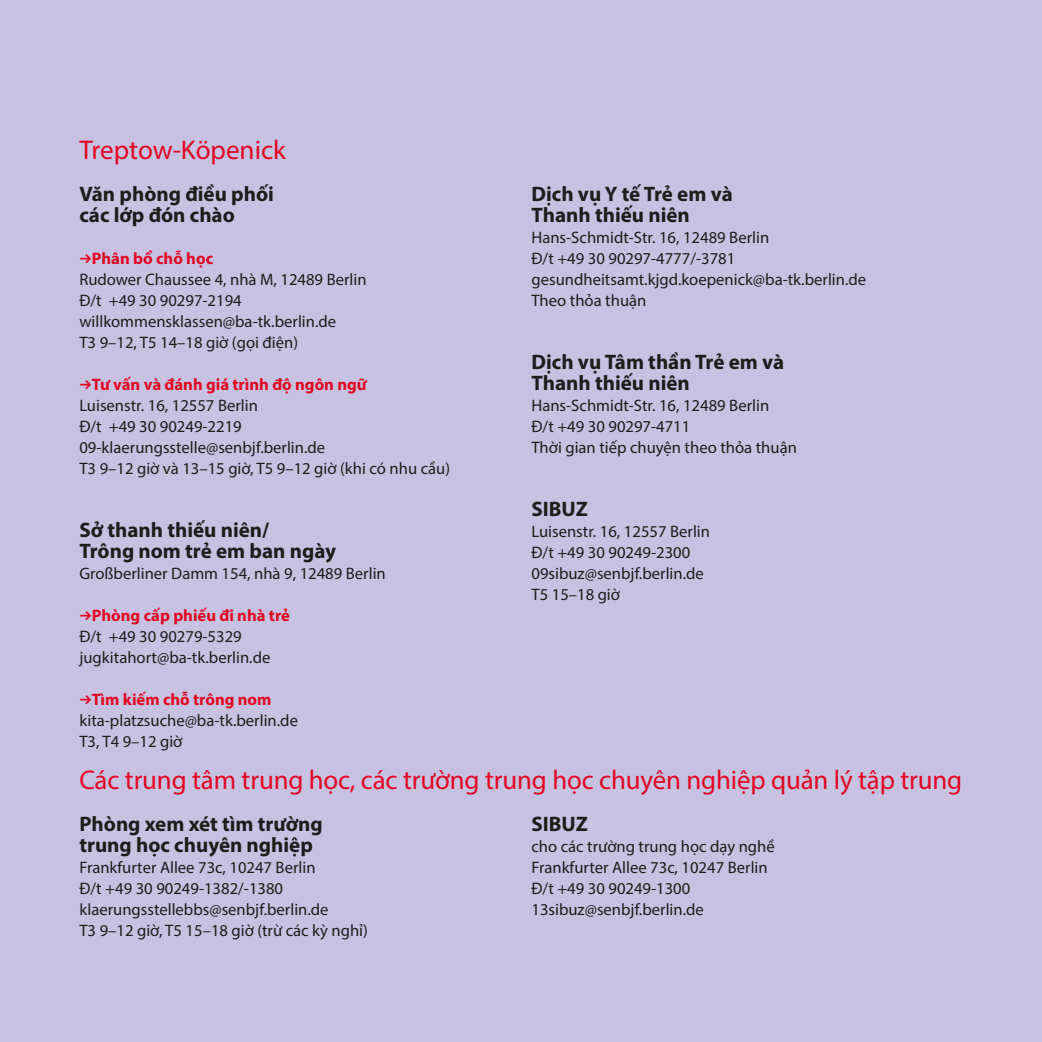
<style>
.page{position:relative;width:1042px;height:1042px;background:#c8c2e2}
.page>*{position:absolute;margin:0;border:0;box-sizing:border-box;transform-origin:0 0}
.t1{font:27.12px "Myriad Pro";letter-spacing:-.005em;color:#e40522}
.t2{font:700 21px/21px "Myriad Pro";color:#1d1d1b}
.t3{font:16.62px/21px "Myriad Pro";color:#1d1d1b}
.s1{font-family:"Berlin Type";font-weight:700;color:#e40522}
.s2{font-weight:700;color:#e40522}
</style>
<div class="page">
<h1 class="t1" style="left:79px;top:133px;width:208px">Treptow-Köpenick</h1>
<p class="t2" style="left:79px;top:182px;width:196px">Văn phòng điều phối các lớp đón chào</p>
<p class="t3" style="left:79px;top:247px;width:289px"><span class="s1">→</span><span class="s2">Phân bổ chỗ học<br></span>Rudower Chaussee 4, nhà M, 12489 Berlin<br>Đ/t +49 30 90297-2194 willkommensklassen@ba-tk.berlin.de<br>T3 9–12, T5 14–18 giờ (gọi điện)</p>
<p class="t3" style="left:79px;top:373px;width:372px"><span class="s1">→</span><span class="s2">Tư vấn và đánh giá trình độ ngôn ngữ<br></span>Luisenstr. 16, 12557 Berlin<br>Đ/t +49 30 90249-2219<br>09-klaerungsstelle@senbjf.berlin.de<br>T3 9–12 giờ và 13–15 giờ, T5 9–12 giờ (khi có nhu cầu)</p>
<p class="t2" style="left:79px;top:518px;width:258px">Sở thanh thiếu niên/<br>Trông nom trẻ em ban ngày</p>
<p class="t3" style="left:79px;top:562px;width:308px">Großberliner Damm 154, nhà 9, 12489 Berlin</p>
<p class="t3" style="left:79px;top:604px;width:212px"><span class="s1">→</span><span class="s2">Phòng cấp phiếu đi nhà trẻ<br></span>Đ/t +49 30 90279-5329 jugkitahort@ba-tk.berlin.de</p>
<p class="t3" style="left:79px;top:688px;width:220px"><span class="s1">→</span><span class="s2">Tìm kiếm chỗ trông nom </span>kita-platzsuche@ba-tk.berlin.de<br>T3, T4 9–12 giờ</p>
<p class="t2" style="left:531px;top:182px;width:203px">Dịch vụ Y tế Trẻ em và<br>Thanh thiếu niên</p>
<p class="t3" style="left:531px;top:226px;width:336px">Hans-Schmidt-Str. 16, 12489 Berlin<br>Đ/t +49 30 90297-4777/-3781 gesundheitsamt.kjgd.koepenick@ba-tk.berlin.de Theo thỏa thuận</p>
<p class="t2" style="left:531px;top:350px;width:254px">Dịch vụ Tâm thần Trẻ em và<br>Thanh thiếu niên</p>
<p class="t3" style="left:531px;top:394px;width:267px">Hans-Schmidt-Str. 16, 12489 Berlin<br>Đ/t +49 30 90297-4711<br>Thời gian tiếp chuyện theo thỏa thuận</p>
<p class="t2" style="left:531px;top:497px;width:58px">SIBUZ</p>
<p class="t3" style="left:531px;top:520px;width:180px">Luisenstr. 16, 12557 Berlin<br>Đ/t +49 30 90249-2300<br>09sibuz@senbjf.berlin.de<br>T5 15–18 giờ</p>
<h1 class="t1" style="left:79px;top:763px;width:884px">Các trung tâm trung học, các trường trung học chuyên nghiệp quản lý tập trung</h1>
<p class="t2" style="left:79px;top:812px;width:245px">Phòng xem xét tìm trường trung học chuyên nghiệp</p>
<p class="t3" style="left:79px;top:856px;width:290px">Frankfurter Allee 73c, 10247 Berlin<br>Đ/t +49 30 90249-1382/-1380 klaerungsstellebbs@senbjf.berlin.de<br>T3 9–12 giờ, T5 15–18 giờ (trừ các kỳ nghỉ)</p>
<p class="t2" style="left:531px;top:812px;width:58px">SIBUZ</p>
<p class="t3" style="left:531px;top:835px;width:245px">cho các trường trung học dạy nghề<br>Frankfurter Allee 73c, 10247 Berlin<br>Đ/t +49 30 90249-1300<br>13sibuz@senbjf.berlin.de</p>
</div>
